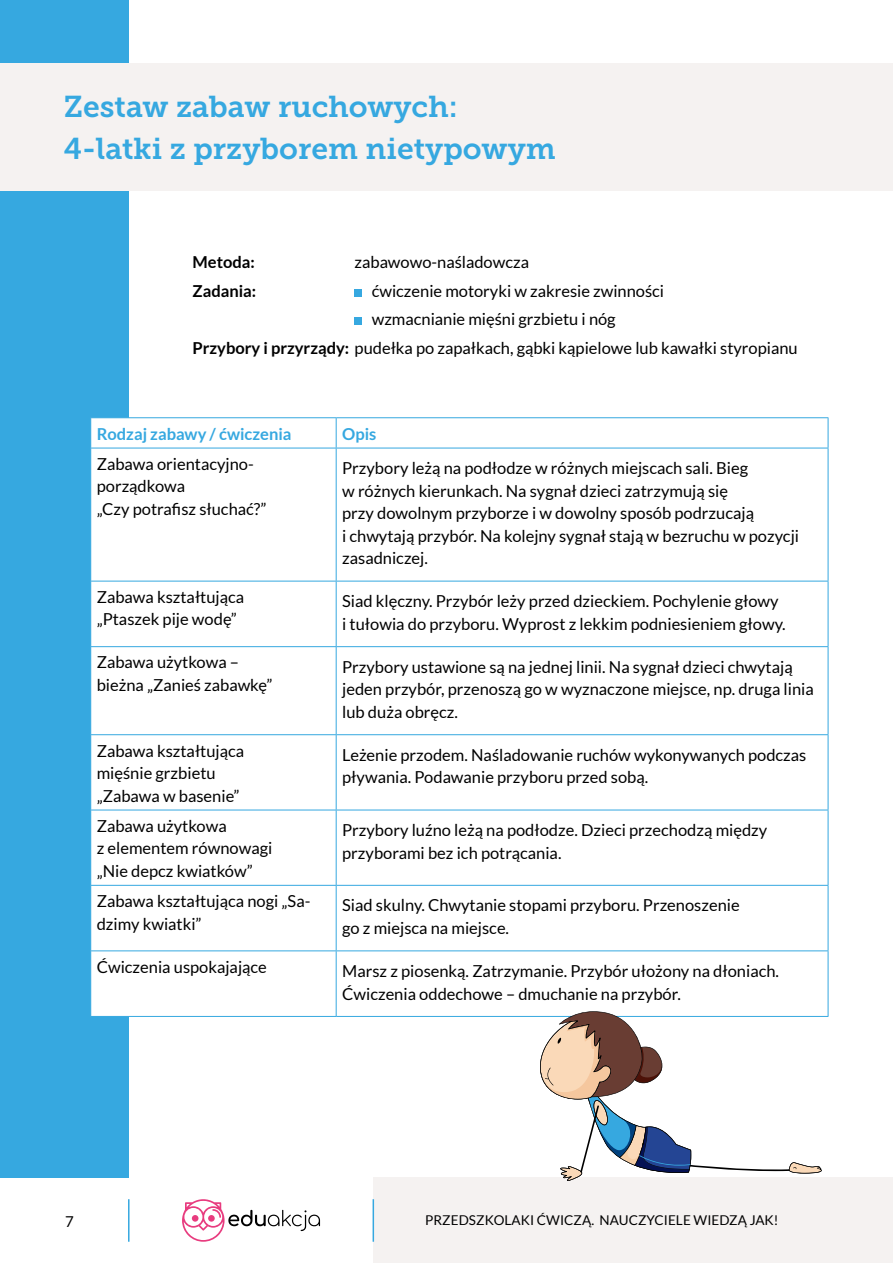
<style>
.page{position:relative;width:893px;height:1263px;background:#fff}
.page>*{position:absolute;margin:0;border:0;box-sizing:border-box;transform-origin:0 0}
.t1{font:30px/42px "Museo Slab 700";color:#36a8e0}
.t2{font:16.5px/22.5px "Lato";color:#000}
.t3{font:700 16.5px "Lato";color:#36a8e0}
.t4{font:700 16.5px "Lato";color:#000}
.t5{font:15px "Lato";color:#000}
.t6{font:13.5px "Lato";letter-spacing:.005em;color:#000}
.s1{font-weight:700}
</style>
<div class="page">
<div style="left:373px;top:1177px;width:520px;height:86px;background:#f5f2f1"></div>
<hr style="left:373px;top:1199px;width:1px;height:43px;background:#36a8e0">
<svg style="left:182px;top:1199px;width:138px;height:43px"></svg>
<hr style="left:128px;top:1199px;width:2px;height:43px;background:#36a8e0">
<div style="left:0;top:0;width:129px;height:1177px;background:#36a8e0"></div>
<div style="left:0;top:64px;width:893px;height:127px;background:#f5f2f1"></div>
<div style="left:355px;top:289px;width:7px;height:8px;background:#36a8e0"></div>
<div style="left:355px;top:317px;width:7px;height:8px;background:#36a8e0"></div>
<svg style="left:91px;top:418px;width:245px;height:598px"></svg>
<hr style="left:90px;top:417px;width:246px;height:1px;background:#36a8e0">
<hr style="left:336px;top:417px;width:492px;height:1px;background:#36a8e0">
<hr style="left:336px;top:418px;width:1px;height:30px;background:#36a8e0">
<hr style="left:828px;top:418px;width:1px;height:30px;background:#36a8e0">
<hr style="left:90px;top:448px;width:246px;height:1px;background:#36a8e0">
<hr style="left:336px;top:448px;width:492px;height:1px;background:#36a8e0">
<hr style="left:336px;top:448px;width:1px;height:133px;background:#36a8e0">
<hr style="left:828px;top:448px;width:1px;height:133px;background:#36a8e0">
<hr style="left:90px;top:581px;width:246px;height:1px;background:#36a8e0">
<hr style="left:336px;top:581px;width:492px;height:1px;background:#36a8e0">
<hr style="left:336px;top:581px;width:1px;height:65px;background:#36a8e0">
<hr style="left:828px;top:581px;width:1px;height:65px;background:#36a8e0">
<hr style="left:90px;top:646px;width:246px;height:1px;background:#36a8e0">
<hr style="left:336px;top:646px;width:492px;height:1px;background:#36a8e0">
<hr style="left:336px;top:647px;width:1px;height:87px;background:#36a8e0">
<hr style="left:828px;top:647px;width:1px;height:87px;background:#36a8e0">
<hr style="left:90px;top:734px;width:246px;height:1px;background:#36a8e0">
<hr style="left:336px;top:734px;width:492px;height:1px;background:#36a8e0">
<hr style="left:336px;top:735px;width:1px;height:75px;background:#36a8e0">
<hr style="left:828px;top:735px;width:1px;height:75px;background:#36a8e0">
<hr style="left:90px;top:810px;width:246px;height:1px;background:#36a8e0">
<hr style="left:336px;top:810px;width:492px;height:1px;background:#36a8e0">
<hr style="left:336px;top:810px;width:1px;height:75px;background:#36a8e0">
<hr style="left:828px;top:810px;width:1px;height:75px;background:#36a8e0">
<hr style="left:90px;top:885px;width:246px;height:1px;background:#36a8e0">
<hr style="left:336px;top:885px;width:492px;height:1px;background:#36a8e0">
<hr style="left:336px;top:886px;width:1px;height:64px;background:#36a8e0">
<hr style="left:828px;top:886px;width:1px;height:64px;background:#36a8e0">
<hr style="left:90px;top:950px;width:246px;height:1px;background:#36a8e0">
<hr style="left:336px;top:950px;width:492px;height:1px;background:#36a8e0">
<hr style="left:336px;top:951px;width:1px;height:65px;background:#36a8e0">
<hr style="left:828px;top:951px;width:1px;height:65px;background:#36a8e0">
<hr style="left:90px;top:1016px;width:246px;height:1px;background:#36a8e0">
<hr style="left:336px;top:1016px;width:492px;height:1px;background:#36a8e0">
<svg style="left:538px;top:1011px;width:285px;height:170px"></svg>
<h1 class="t1" style="left:64px;top:86px;width:493px">Zestaw zabaw ruchowych:<br>4-latki z przyborem nietypowym</h1>
<p class="t4" style="left:193px;top:253px;width:64px">Metoda:</p>
<p class="t2" style="left:355px;top:251px;width:176px">zabawowo-naśladowcza</p>
<p class="t4" style="left:193px;top:281px;width:65px">Zadania:</p>
<p class="t2" style="left:372px;top:279px;width:294px">ćwiczenie motoryki w zakresie zwinności</p>
<p class="t2" style="left:372px;top:308px;width:246px">wzmacnianie mięśni grzbietu i nóg</p>
<p class="t2" style="left:193px;top:336px;width:607px"><span class="s1">Przybory i przyrządy:</span> pudełka po zapałkach, gąbki kąpielowe lub kawałki styropianu</p>
<p class="t3" style="left:97px;top:424px;width:196px">Rodzaj zabawy / ćwiczenia</p>
<p class="t3" style="left:342px;top:424px;width:36px">Opis</p>
<p class="t2" style="left:97px;top:452px;width:171px">Zabawa orientacyjno&shy;porządkowa<br>„Czy potrafisz słuchać?”</p>
<p class="t2" style="left:342px;top:457px;width:458px">Przybory leżą na podłodze w różnych miejscach sali. Bieg<br>w różnych kierunkach. Na sygnał dzieci zatrzymują się<br>przy dowolnym przyborze i w dowolny sposób podrzucają<br>i chwytają przybór. Na kolejny sygnał stają w bezruchu w pozycji zasadniczej.</p>
<p class="t2" style="left:97px;top:586px;width:149px">Zabawa kształtująca „Ptaszek pije wodę”</p>
<p class="t2" style="left:342px;top:590px;width:445px">Siad klęczny. Przybór leży przed dzieckiem. Pochylenie głowy i tułowia do przyboru. Wyprost z lekkim podniesieniem głowy.</p>
<p class="t2" style="left:97px;top:651px;width:177px">Zabawa użytkowa – bieżna „Zanieś zabawkę”</p>
<p class="t2" style="left:342px;top:655px;width:473px">Przybory ustawione są na jednej linii. Na sygnał dzieci chwytają jeden przybór, przenoszą go w wyznaczone miejsce, np. druga linia lub duża obręcz.</p>
<p class="t2" style="left:97px;top:739px;width:149px">Zabawa kształtująca mięśnie grzbietu „Zabawa w basenie”</p>
<p class="t2" style="left:342px;top:743px;width:466px">Leżenie przodem. Naśladowanie ruchów wykonywanych podczas pływania. Podawanie przyboru przed sobą.</p>
<p class="t2" style="left:97px;top:814px;width:177px">Zabawa użytkowa<br>z elementem równowagi „Nie depcz kwiatków”</p>
<p class="t2" style="left:342px;top:819px;width:427px">Przybory luźno leżą na podłodze. Dzieci przechodzą między przyborami bez ich potrącania.</p>
<p class="t2" style="left:97px;top:890px;width:215px">Zabawa kształtująca nogi „Sa&shy;dzimy kwiatki”</p>
<p class="t2" style="left:342px;top:894px;width:399px">Siad skulny. Chwytanie stopami przyboru. Przenoszenie go z miejsca na miejsce.</p>
<p class="t2" style="left:97px;top:955px;width:172px">Ćwiczenia uspokajające</p>
<p class="t2" style="left:342px;top:960px;width:438px">Marsz z piosenką. Zatrzymanie. Przybór ułożony na dłoniach.<br>Ćwiczenia oddechowe – dmuchanie na przybór.</p>
<p class="t5" style="left:65px;top:1213px;width:10px">7</p>
<p class="t6" style="left:425px;top:1213px;width:355px">PRZEDSZKOLAKI ĆWICZĄ. NAUCZYCIELE WIEDZĄ JAK!</p>
</div>
